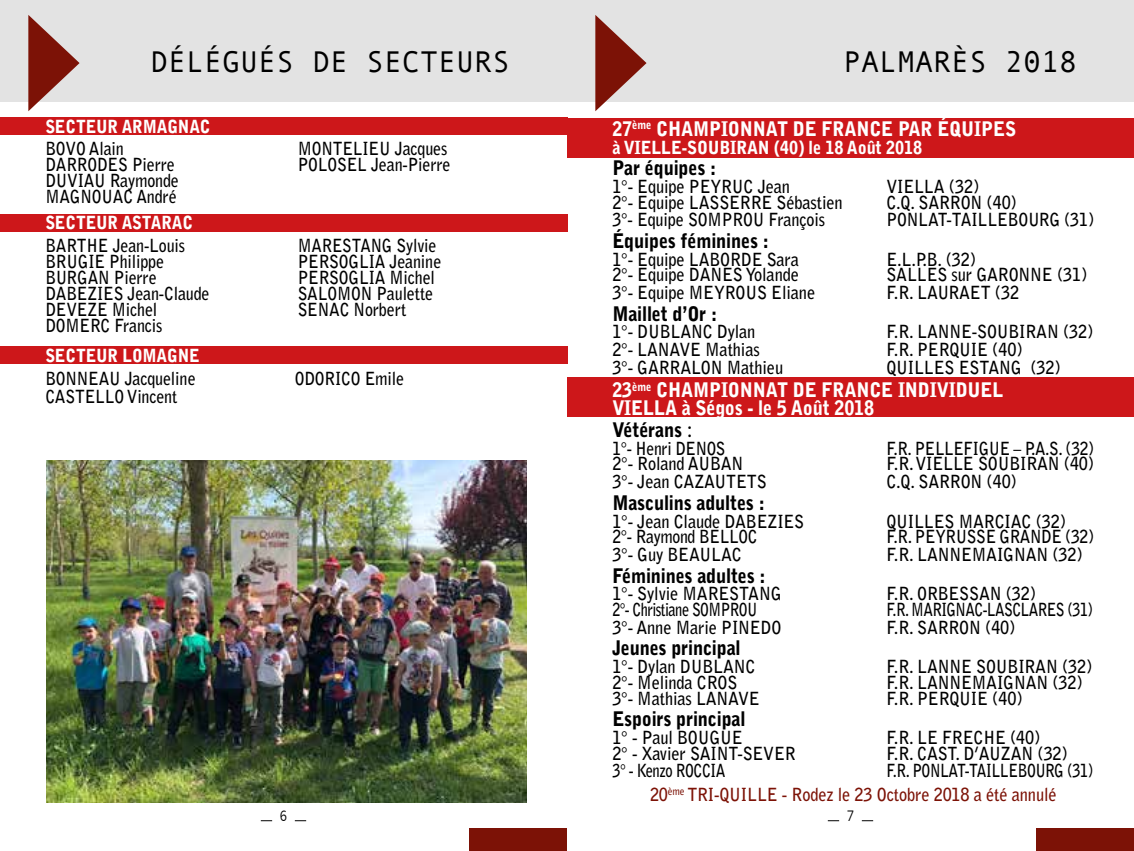
<style>
.page{position:relative;width:1134px;height:851px;background:#fff}
.page>*{position:absolute;margin:0;border:0;box-sizing:border-box;transform-origin:0 0}
.t1{font:30px "Andale Mono";color:#000}
.t2{font:900 20px "Bell Gothic Std";letter-spacing:-.01em;color:#000;scale:.91 1}
.t3{font:900 20px/18px "Bell Gothic Std";letter-spacing:-.01em;color:#fff;scale:.91 1}
.t4{font:700 18px "Bell Gothic Std";letter-spacing:-.01em;color:#000;scale:.91 1}
.t5{font:700 18px/16px "Bell Gothic Std";letter-spacing:-.01em;color:#000;scale:.89 1}
.t6{font:700 18px/16px "Bell Gothic Std";letter-spacing:-.01em;color:#000;scale:.87 1}
.t7{font:700 18px/23.4px "Bell Gothic Std";letter-spacing:-.01em;color:#7c1206;scale:.91 1}
.t8{font:700 18px "Bell Gothic Std";letter-spacing:-.01em;color:#000;scale:.9 1}
.t9{font:700 18px "Bell Gothic Std";letter-spacing:-.04em;color:#000;scale:.8 1}
.t10{font:900 18px "Bell Gothic Std";letter-spacing:-.01em;color:#fff;scale:.89 1}
.t11{font:700 18px "Bell Gothic Std";letter-spacing:-.01em;color:#000;scale:.88 1}
.t12{font:900 18px "Bell Gothic Std";letter-spacing:-.01em;color:#fff;scale:.91 1}
.t13{font:700 18px "Bell Gothic Std";letter-spacing:-.03em;color:#000;scale:.81 1}
.t14{font:300 condensed 16px "Abadi";color:#000}
.s1{font-weight:700}
.s2{color:#000}
</style>
<div class="page">
<div style="left:567px;top:0;width:567px;height:102px;background:#e3e3e3"></div>
<div style="left:1036px;top:828px;width:98px;height:22px;background:#7c1206"></div>
<svg style="left:595px;top:15px;width:51px;height:96px"></svg>
<div style="left:0;top:0;width:567px;height:102px;background:#e3e3e3"></div>
<div style="left:469px;top:828px;width:98px;height:22px;background:#7c1206"></div>
<svg style="left:28px;top:15px;width:52px;height:96px"></svg>
<div style="left:0;top:346px;width:567px;height:17px;background:#cd171a"></div>
<div style="left:0;top:214px;width:567px;height:17px;background:#cd171a"></div>
<div style="left:0;top:118px;width:567px;height:17px;background:#cd171a"></div>
<img style="left:46px;top:460px;width:480px;height:342px">
<div style="left:567px;top:377px;width:567px;height:40px;background:#cd171a"></div>
<div style="left:567px;top:118px;width:567px;height:39px;background:#cd171a"></div>
<h1 class="t1" style="left:150px;top:42px;width:362px">DÉLÉGUÉS DE SECTEURS</h1>
<p class="t10" style="left:45px;top:116px;width:187px">SECTEUR ARMAGNAC</p>
<p class="t5" style="left:45px;top:141px;width:152px">BOVO Alain<br>DARRODES Pierre<br>DUVIAU Raymonde<br>MAGNOUAC André</p>
<p class="t5" style="left:298px;top:141px;width:173px">MONTELIEU Jacques<br>POLOSEL Jean-Pierre</p>
<p class="t10" style="left:45px;top:212px;width:168px">SECTEUR ASTARAC</p>
<p class="t5" style="left:45px;top:237px;width:186px">BARTHE Jean-Louis<br>BRUGIE Philippe<br>BURGAN Pierre<br>DABEZIES Jean-Claude<br>DEVEZE Michel<br>DOMERC Francis</p>
<p class="t6" style="left:298px;top:237px;width:167px">MARESTANG Sylvie<br>PERSOGLIA Jeanine<br>PERSOGLIA Michel<br>SALOMON Paulette<br>SENAC Norbert</p>
<p class="t10" style="left:45px;top:345px;width:175px">SECTEUR LOMAGNE</p>
<p class="t5" style="left:45px;top:369px;width:170px;line-height:18px">BONNEAU Jacqueline<br>CASTELLO Vincent</p>
<p class="t5" style="left:295px;top:370px;width:124px">ODORICO Emile</p>
<h1 class="t1" style="left:843px;top:42px;width:235px">PALMARÈS 2018</h1>
<p class="t3" style="left:612px;top:120px;width:445px">27<sup>ème</sup> CHAMPIONNAT DE FRANCE PAR ÉQUIPES</p>
<p class="t12" style="left:612px;top:136px;width:342px">à VIELLE-SOUBIRAN (40) le 18 Août 2018</p>
<p class="t2" style="left:612px;top:156px;width:116px">Par équipes :</p>
<p class="t4" style="left:612px;top:175px;width:197px">1°- Equipe PEYRUC Jean</p>
<p class="t4" style="left:886px;top:175px;width:104px">VIELLA (32)</p>
<p class="t4" style="left:612px;top:191px;width:255px">2°- Equipe LASSERRE Sébastien</p>
<p class="t4" style="left:886px;top:191px;width:145px">C.Q. SARRON (40)</p>
<p class="t8" style="left:612px;top:209px;width:238px">3°- Equipe SOMPROU François</p>
<p class="t8" style="left:886px;top:209px;width:232px">PONLAT-TAILLEBOURG (31)</p>
<p class="t2" style="left:612px;top:229px;width:173px">Équipes féminines :</p>
<p class="t4" style="left:612px;top:248px;width:207px">1°- Equipe LABORDE Sara</p>
<p class="t4" style="left:886px;top:248px;width:100px">E.L.P.B. (32)</p>
<p class="t4" style="left:612px;top:264px;width:206px">2°- Equipe DANES Yolande</p>
<p class="t4" style="left:886px;top:264px;width:222px">SALLES sur GARONNE (31)</p>
<p class="t4" style="left:612px;top:281px;width:225px">3°- Equipe MEYROUS Eliane</p>
<p class="t4" style="left:886px;top:281px;width:147px">F.R. LAURAET (32</p>
<p class="t2" style="left:612px;top:302px;width:117px">Maillet d’Or :</p>
<p class="t4" style="left:612px;top:321px;width:159px">1°- DUBLANC Dylan</p>
<p class="t4" style="left:886px;top:321px;width:229px">F.R. LANNE-SOUBIRAN (32)</p>
<p class="t4" style="left:612px;top:338px;width:163px">2°- LANAVE Mathias</p>
<p class="t4" style="left:886px;top:338px;width:151px">F.R. PERQUIE (40)</p>
<p class="t4" style="left:612px;top:356px;width:189px">3°- GARRALON Mathieu</p>
<p class="t4" style="left:886px;top:356px;width:193px">QUILLES ESTANG (32)</p>
<p class="t3" style="left:612px;top:381px;width:431px">23<sup>ème</sup> CHAMPIONNAT DE FRANCE INDIVIDUEL<br>VIELLA à Ségos - le 5 Août 2018</p>
<p class="t2" style="left:612px;top:418px;width:90px">Vétérans <span class="s1">:</span></p>
<p class="t6" style="left:612px;top:440px;width:132px">1°- Henri DENOS</p>
<p class="t6" style="left:886px;top:440px;width:240px">F.R. PELLEFIGUE – P.A.S. (32)</p>
<p class="t4" style="left:612px;top:453px;width:145px">2°- Roland AUBAN</p>
<p class="t4" style="left:886px;top:453px;width:230px">F.R. VIELLE SOUBIRAN (40)</p>
<p class="t4" style="left:612px;top:470px;width:171px">3°- Jean CAZAUTETS</p>
<p class="t4" style="left:886px;top:470px;width:145px">C.Q. SARRON (40)</p>
<p class="t2" style="left:612px;top:491px;width:169px">Masculins adultes :</p>
<p class="t4" style="left:612px;top:510px;width:212px">1°- Jean Claude DABEZIES</p>
<p class="t4" style="left:886px;top:510px;width:199px">QUILLES MARCIAC (32)</p>
<p class="t11" style="left:612px;top:525px;width:166px">2°- Raymond BELLOC</p>
<p class="t11" style="left:886px;top:525px;width:238px">F.R. PEYRUSSE GRANDE (32)</p>
<p class="t4" style="left:612px;top:543px;width:144px">3°- Guy BEAULAC</p>
<p class="t4" style="left:886px;top:543px;width:217px">F.R. LANNEMAIGNAN (32)</p>
<p class="t2" style="left:612px;top:563px;width:170px">Féminines adultes :</p>
<p class="t4" style="left:612px;top:582px;width:187px">1°- Sylvie MARESTANG</p>
<p class="t4" style="left:886px;top:582px;width:166px">F.R. ORBESSAN (32)</p>
<p class="t9" style="left:612px;top:598px;width:183px">2°- Christiane SOMPROU</p>
<p class="t9" style="left:886px;top:598px;width:260px">F.R. MARIGNAC-LASCLARES (31)</p>
<p class="t4" style="left:612px;top:616px;width:187px">3°- Anne Marie PINEDO</p>
<p class="t4" style="left:886px;top:616px;width:144px">F.R. SARRON (40)</p>
<p class="t2" style="left:612px;top:636px;width:143px">Jeunes principal</p>
<p class="t4" style="left:612px;top:655px;width:159px">1°- Dylan DUBLANC</p>
<p class="t4" style="left:886px;top:655px;width:228px">F.R. LANNE SOUBIRAN (32)</p>
<p class="t4" style="left:612px;top:671px;width:139px">2°- Melinda CROS</p>
<p class="t4" style="left:886px;top:671px;width:217px">F.R. LANNEMAIGNAN (32)</p>
<p class="t4" style="left:612px;top:687px;width:163px">3°- Mathias LANAVE</p>
<p class="t4" style="left:886px;top:687px;width:151px">F.R. PERQUIE (40)</p>
<p class="t2" style="left:612px;top:707px;width:148px">Espoirs principal</p>
<p class="t4" style="left:612px;top:726px;width:145px">1° - Paul BOUGUE</p>
<p class="t4" style="left:886px;top:726px;width:171px">F.R. LE FRECHE (40)</p>
<p class="t4" style="left:612px;top:742px;width:203px">2° - Xavier SAINT-SEVER</p>
<p class="t4" style="left:886px;top:742px;width:201px">F.R. CAST. D’AUZAN (32)</p>
<p class="t13" style="left:612px;top:759px;width:141px">3° - Kenzo ROCCIA</p>
<p class="t7" style="left:650px;top:759px;width:489px;text-indent:236px"><span class="s2">F.R. PONLAT-TAILLEBOURG (31)<br></span>20<sup>ème</sup> TRI-QUILLE - Rodez le 23 Octobre 2018 a été annulé</p>
<p class="t14" style="left:280px;top:806px;width:9px">6</p>
<p class="t14" style="left:847px;top:806px;width:9px">7</p>
</div>
